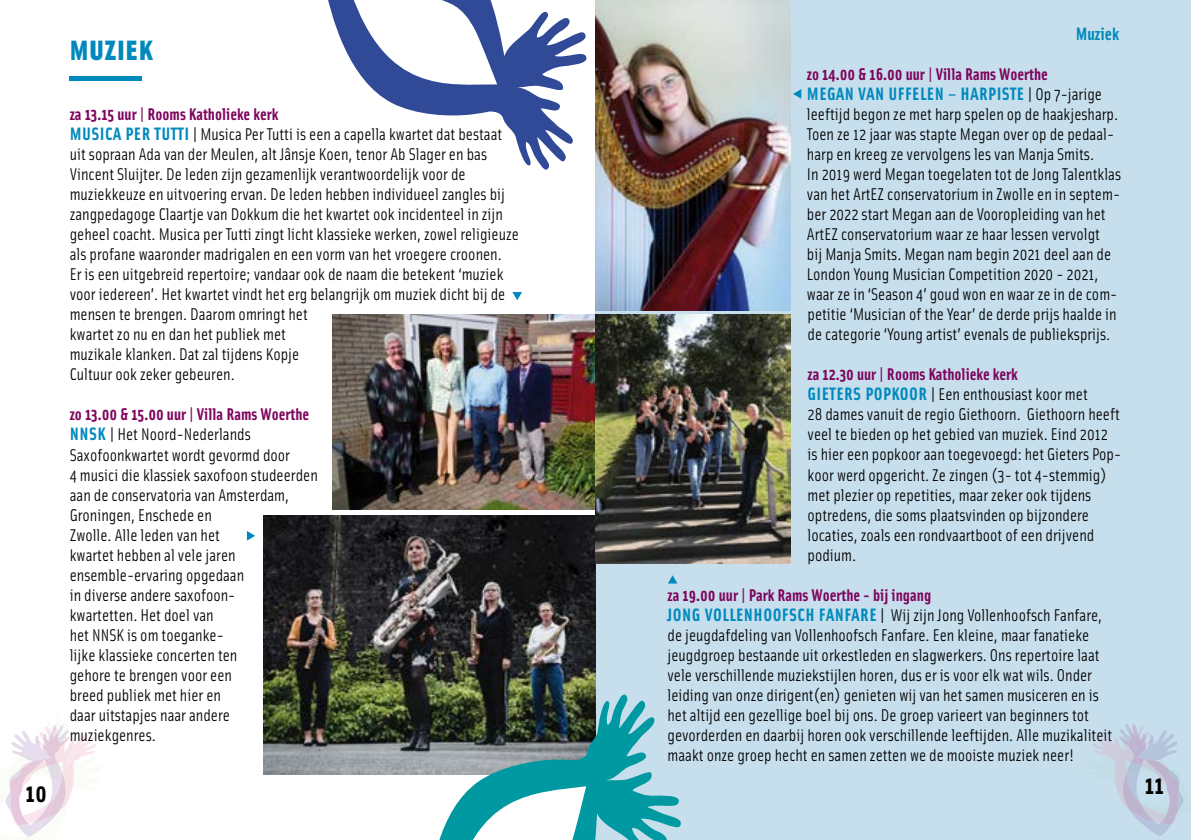
<style>
.page{position:relative;width:1191px;height:840px;background:#fff}
.page>*{position:absolute;margin:0;border:0;box-sizing:border-box;transform-origin:0 0}
.t1{font:900 28px "Solex";letter-spacing:.025em;color:#0089bd}
.t2{font:700 26px "Solex";color:#000}
.t3{font:700 18px "Solex";letter-spacing:.025em;color:#0089bd}
.t4{font:17px/20px "Solex";color:#000}
.t5{font:700 17px "Solex";color:#7e045d}
.s1{font-weight:700;color:#7e045d}
.s2{font-weight:700;font-size:18px;color:#0089bd}
.s3{font-weight:400;font-size:17px;color:#000}
</style>
<div class="page">
<div style="left:595px;top:0;width:596px;height:839px;background:#c7dfed"></div>
<svg style="left:1092px;top:724px;width:92px;height:111px"></svg>
<svg style="left:5px;top:725px;width:92px;height:112px"></svg>
<hr style="left:70px;top:76px;width:72px;height:4px;background:#0089bd">
<svg style="left:512px;top:292px;width:10px;height:8px"></svg>
<svg style="left:247px;top:531px;width:8px;height:9px"></svg>
<svg style="left:793px;top:89px;width:8px;height:10px"></svg>
<svg style="left:668px;top:575px;width:9px;height:8px"></svg>
<img style="left:332px;top:314px;width:263px;height:195px">
<img style="left:264px;top:515px;width:331px;height:259px">
<img style="left:595px;top:0;width:195px;height:310px">
<img style="left:595px;top:314px;width:195px;height:249px">
<svg style="left:426px;top:693px;width:255px;height:146px"></svg>
<svg style="left:328px;top:0;width:259px;height:170px"></svg>
<h2 class="t2" style="left:26px;top:778px;width:23px">10</h2>
<h1 class="t1" style="left:70px;top:34px;width:84px">MUZIEK</h1>
<p class="t4" style="left:70px;top:105px;width:450px"><span class="s1">za 13.15 uur | Rooms Katholieke kerk<br></span><span class="s2">MUSICA PER TUTTI</span> | Musica Per Tutti is een a capella kwartet dat bestaat uit sopraan Ada van der Meulen, alt Jânsje Koen, tenor Ab Slager en bas Vincent Sluijter. De leden zijn gezamenlijk verantwoordelijk voor de muziekkeuze en uitvoering ervan. De leden hebben individueel zangles bij zangpedagoge Claartje van Dokkum die het kwartet ook incidenteel in zijn geheel coacht. Musica per Tutti zingt licht klassieke werken, zowel religieuze als profane waaronder madrigalen en een vorm van het vroegere croonen.<br>Er is een uitgebreid repertoire; vandaar ook de naam die betekent ‘muziek voor iedereen’. Het kwartet vindt het erg belangrijk om muziek dicht bij de mensen te brengen. Daarom omringt het<br>kwartet zo nu en dan het publiek met<br>muzikale klanken. Dat zal tijdens Kopje<br>Cultuur ook zeker gebeuren.</p>
<p class="t4" style="left:70px;top:405px;width:250px"><span class="s1">zo 13.00 &amp; 15.00 uur | Villa Rams Woerthe<br></span><span class="s2">NNSK</span> | Het Noord-Nederlands<br>Saxofoonkwartet wordt gevormd door<br>4 musici die klassiek saxofoon studeerden aan de conservatoria van Amsterdam,<br>Groningen, Enschede en<br>Zwolle. Alle leden van het<br>kwartet hebben al vele jaren ensemble-ervaring opgedaan<br>in diverse andere saxofoon-<br>kwartetten. Het doel van<br>het NNSK is om toeganke-<br>lijke klassieke concerten ten<br>gehore te brengen voor een<br>breed publiek met hier en<br>daar uitstapjes naar andere muziekgenres.</p>
<p class="t3" style="left:1075px;top:24px;width:45px">Muziek</p>
<p class="t5" style="left:807px;top:65px;width:242px">zo 14.00 &amp; 16.00 uur | Villa Rams Woerthe</p>
<p class="t3" style="left:807px;top:84px;width:296px">MEGAN VAN UFFELEN – HARPISTE <span class="s3">| Op 7-jarige</span></p>
<p class="t4" style="left:807px;top:105px;width:316px">leeftijd begon ze met harp spelen op de haakjesharp.<br>Toen ze 12 jaar was stapte Megan over op de pedaal&shy;harp en kreeg ze vervolgens les van Manja Smits.<br>In 2019 werd Megan toegelaten tot de Jong Talentklas van het ArtEZ conservatorium in Zwolle en in septem&shy;ber 2022 start Megan aan de Vooropleiding van het ArtEZ conservatorium waar ze haar lessen vervolgt<br>bij Manja Smits. Megan nam begin 2021 deel aan de London Young Musician Competition 2020 - 2021, waar ze in ‘Season 4’ goud won en waar ze in de com&shy;petitie ‘Musician of the Year’ de derde prijs haalde in de categorie ‘Young artist’ evenals de publieksprijs.</p>
<p class="t4" style="left:807px;top:365px;width:315px"><span class="s1">za 12.30 uur | Rooms Katholieke kerk<br></span><span class="s2">GIETERS POPKOOR</span> | Een enthousiast koor met<br>28 dames vanuit de regio Giethoorn. Giethoorn heeft veel te bieden op het gebied van muziek. Eind 2012 is hier een popkoor aan toegevoegd: het Gieters Pop&shy;koor werd opgericht. Ze zingen (3- tot 4-stemmig) met plezier op repetities, maar zeker ook tijdens optredens, die soms plaatsvinden op bijzondere locaties, zoals een rondvaartboot of een drijvend podium.</p>
<p class="t4" style="left:667px;top:585px;width:446px"><span class="s1">za 19.00 uur | Park Rams Woerthe - bij ingang<br></span><span class="s2">JONG VOLLENHOOFSCH FANFARE</span> | Wij zijn Jong Vollenhoofsch Fanfare, de jeugdafdeling van Vollenhoofsch Fanfare. Een kleine, maar fanatieke jeugdgroep bestaande uit orkestleden en slagwerkers. Ons repertoire laat vele verschillende muziekstijlen horen, dus er is voor elk wat wils. Onder leiding van onze dirigent(en) genieten wij van het samen musiceren en is het altijd een gezellige boel bij ons. De groep varieert van beginners tot gevorderden en daarbij horen ook verschillende leeftijden. Alle muzikaliteit maakt onze groep hecht en samen zetten we de mooiste muziek neer!</p>
<h2 class="t2" style="left:1144px;top:769px;width:21px">11</h2>
</div>
